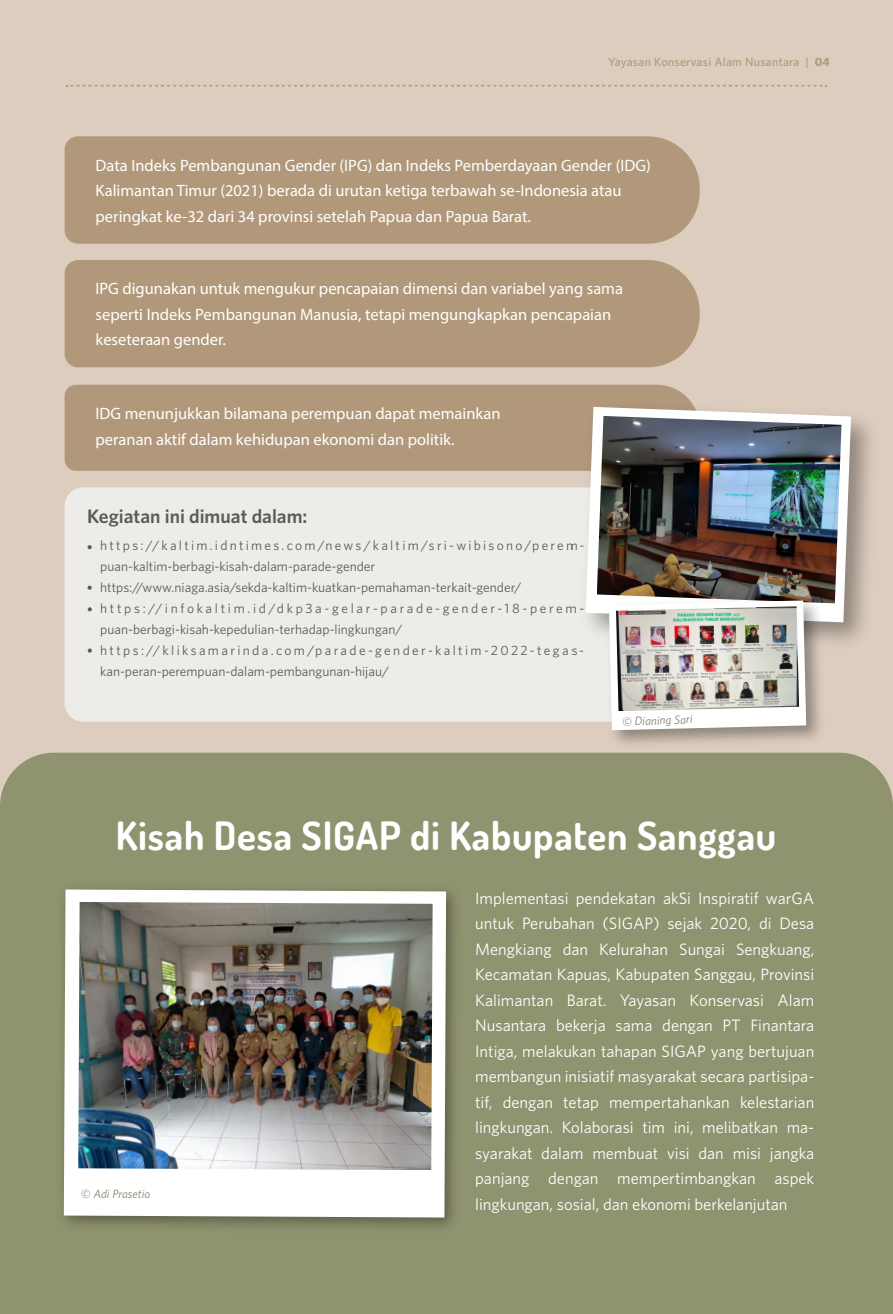
<style>
.page{position:relative;width:893px;height:1314px;background:#ddcdbf}
.page>*{position:absolute;margin:0;border:0;box-sizing:border-box;transform-origin:0 0}
.t1{font:700 39px "Dosis";letter-spacing:.02em;color:#fff}
.t2{font:600 19.5px "Whitney";color:#5b5b5b}
.t3{font:16.5px/25.5px "Whitney";color:#fff;text-align:justify}
.t4{font:16.5px/25.5px "Myriad Pro";color:#fff}
.t5{font:13.5px/21px "Whitney";color:#5b5b5b}
.t6{font:500 12px "Whitney";letter-spacing:.02em;color:#b1987a}
.t7{font:italic 12px "Whitney";color:#8b7f6d}
.s1{font-weight:700}
</style>
<div class="page">
<div style="left:0;top:753px;width:893px;height:561px;background:#90936f"></div>
<svg style="left:66px;top:85px;width:761px;height:1px"></svg>
<div style="left:65px;top:136px;width:635px;height:108px;background:#b1987a"></div>
<div style="left:65px;top:260px;width:635px;height:107px;background:#b1987a"></div>
<div style="left:65px;top:385px;width:618px;height:86px;background:#b1987a"></div>
<div style="left:65px;top:487px;width:598px;height:235px;background:#edece8;border-radius:19px"></div>
<svg style="left:88px;top:648px;width:4px;height:5px"></svg>
<svg style="left:88px;top:607px;width:4px;height:5px"></svg>
<svg style="left:87px;top:585px;width:5px;height:5px"></svg>
<svg style="left:87px;top:545px;width:5px;height:4px"></svg>
<img style="left:52px;top:877px;width:415px;height:361px">
<div style="left:64px;top:889px;width:382px;height:328px;background:#fff"></div>
<img style="left:78px;top:902px;width:355px;height:268px">
<img style="left:573px;top:394px;width:298px;height:248px">
<svg style="left:586px;top:407px;width:265px;height:215px;fill:#fff"></svg>
<img style="left:597px;top:416px;width:244px;height:187px">
<img style="left:600px;top:591px;width:230px;height:163px">
<svg style="left:609px;top:600px;width:197px;height:130px;background:#f3f2f1"></svg>
<img style="left:616px;top:606px;width:183px;height:105px">
<p class="t6" style="left:608px;top:54px;width:223px">Yayasan Konservasi Alam Nusantara | <span class="s1">04</span></p>
<p class="t4" style="left:96px;top:152px;width:557px">Data Indeks Pembangunan Gender (IPG) dan Indeks Pemberdayaan Gender (IDG)<br>Kalimantan Timur (2021) berada di urutan ketiga terbawah se-Indonesia atau peringkat ke-32 dari 34 provinsi setelah Papua dan Papua Barat.</p>
<p class="t4" style="left:96px;top:276px;width:529px">IPG digunakan untuk mengukur pencapaian dimensi dan variabel yang sama seperti Indeks Pembangunan Manusia, tetapi mengungkapkan pencapaian keseteraan gender.</p>
<p class="t4" style="left:96px;top:400px;width:407px">IDG menunjukkan bilamana perempuan dapat memainkan peranan aktif dalam kehidupan ekonomi dan politik.</p>
<p class="t2" style="left:87px;top:505px;width:222px">Kegiatan ini dimuat dalam:</p>
<p class="t5" style="left:100px;top:534px;width:486px">https://kaltim.idntimes.com/news/kaltim/sri-wibisono/perem&shy;puan-kaltim-berbagi-kisah-dalam-parade-gender https://www.niaga.asia/sekda-kaltim-kuatkan-pemahaman-terkait-gender/ https://infokaltim.id/dkp3a-gelar-parade-gender-18-perem&shy;puan-berbagi-kisah-kepedulian-terhadap-lingkungan/ https://kliksamarinda.com/parade-gender-kaltim-2022-tegas&shy;kan-peran-perempuan-dalam-pembangunan-hijau/</p>
<p class="t7" style="left:622px;top:714px;width:72px;rotate:-2deg">© Dianing Sari</p>
<h1 class="t1" style="left:116px;top:811px;width:662px">Kisah Desa SIGAP di Kabupaten Sanggau</h1>
<p class="t3" style="left:475px;top:885px;width:341px">Implementasi pendekatan akSi Inspiratif warGA untuk Perubahan (SIGAP) sejak 2020, di Desa Mengkiang dan Kelurahan Sungai Sengkuang, Kecamatan Kapuas, Kabupaten Sanggau, Provinsi Kalimantan Barat. Yayasan Konservasi Alam Nusantara bekerja sama dengan PT Finantara Intiga, melakukan tahapan SIGAP yang bertujuan membangun inisiatif masyarakat secara partisipa&shy;tif, dengan tetap mempertahankan kelestarian lingkungan. Kolaborasi tim ini, melibatkan ma&shy;syarakat dalam membuat visi dan misi jangka panjang dengan mempertimbangkan aspek lingkungan, sosial, dan ekonomi berkelanjutan</p>
<p class="t7" style="left:81px;top:1186px;width:71px">© Adi Prasetio</p>
</div>
